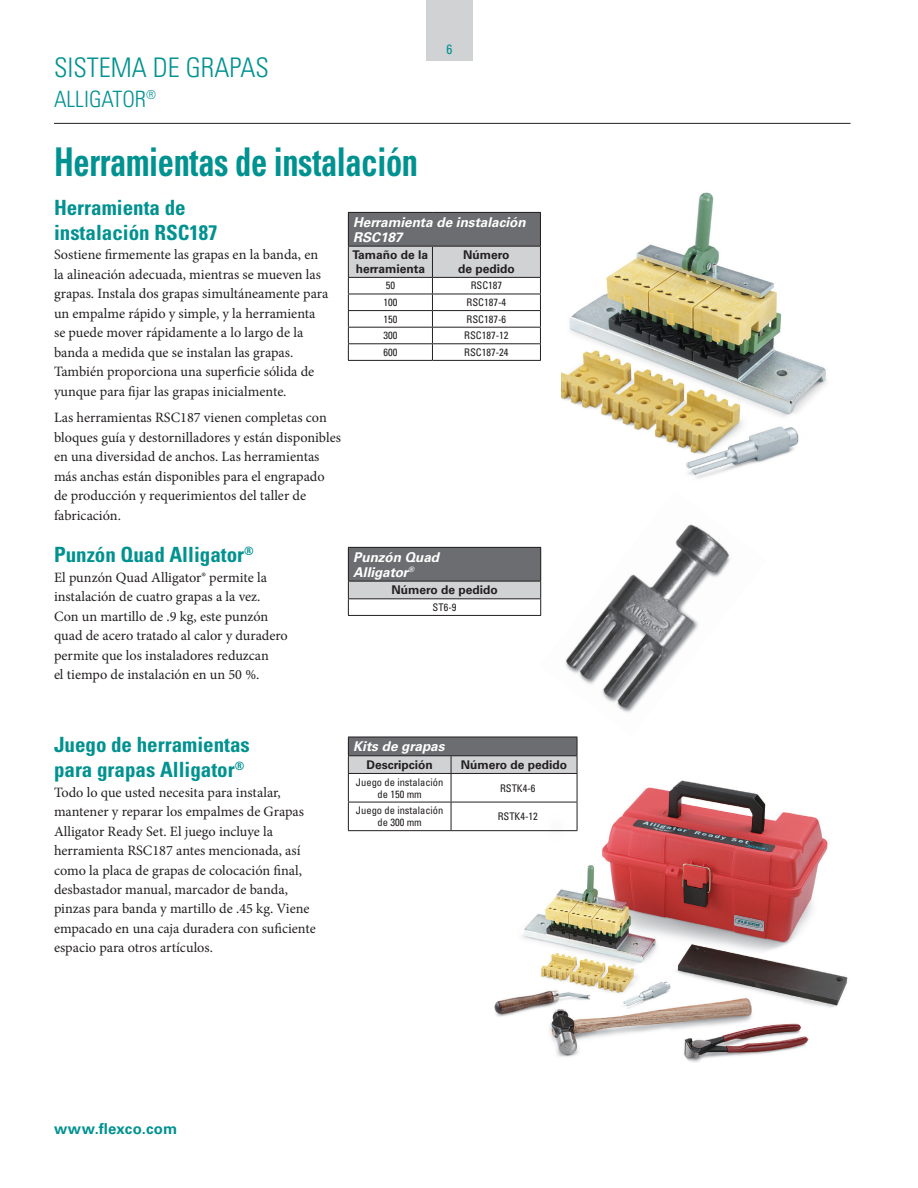
<style>
.page{position:relative;width:918px;height:1188px;background:#fff}
.page>*{position:absolute;margin:0;border:0;box-sizing:border-box;transform-origin:0 0}
.t1{font:700 condensed 39.6px "Univers LT Std";letter-spacing:-.01em;color:#009290;scale:.82 1}
.t2{font:300 condensed 27px "Univers LT Std";color:#009290}
.t3{font:300 condensed 22.5px "Univers LT Std";color:#009290}
.t4{font:700 condensed 21px/25.2px "Univers LT Std";color:#009290}
.t5{font:700 15px "Univers LT Std";letter-spacing:.02em;color:#009290}
.t6{font:14.25px/19.5px "Minion Pro";color:#231f20}
.t7{font:italic 700 13.5px/15px "Univers LT Std";color:#fff}
.t8{font:condensed 13.5px "Univers LT Std";color:#009290}
.t9{font:700 12px/13.5px "Univers LT Std";color:#231f20}
.t10{font:condensed 10.5px/12px "Univers LT Std";color:#231f20;text-align:center}
</style>
<div class="page">
<hr style="left:54px;top:123px;width:796px;height:1px;background:#231f20">
<div style="left:426px;top:0;width:47px;height:60px;background:#d1d2d4"></div>
<img style="left:561px;top:192px;width:266px;height:287px">
<img style="left:540px;top:524px;width:190px;height:213px">
<div style="left:348px;top:212px;width:192px;height:34px;background:#6c6d70"></div>
<hr style="left:540px;top:213px;width:1px;height:33px;background:#231f20">
<hr style="left:348px;top:212px;width:84px;height:1px;background:#231f20">
<hr style="left:348px;top:213px;width:1px;height:33px;background:#231f20">
<hr style="left:432px;top:212px;width:109px;height:1px;background:#231f20">
<hr style="left:432px;top:360px;width:109px;height:1px;background:#231f20">
<svg style="left:348px;top:246px;width:193px;height:114px"></svg>
<hr style="left:348px;top:360px;width:84px;height:1px;background:#231f20">
<div style="left:348px;top:547px;width:193px;height:34px;background:#6c6d70"></div>
<div style="left:348px;top:581px;width:193px;height:18px;background:#d1d2d4"></div>
<hr style="left:540px;top:548px;width:1px;height:33px;background:#231f20">
<hr style="left:348px;top:547px;width:193px;height:1px;background:#231f20">
<hr style="left:348px;top:548px;width:1px;height:33px;background:#231f20">
<hr style="left:348px;top:581px;width:193px;height:1px;background:#231f20">
<hr style="left:348px;top:598px;width:193px;height:1px;background:#231f20">
<svg style="left:348px;top:582px;width:1px;height:33px"></svg>
<svg style="left:540px;top:582px;width:1px;height:33px"></svg>
<hr style="left:348px;top:615px;width:193px;height:1px;background:#231f20">
<img style="left:488px;top:780px;width:360px;height:282px">
<hr style="left:348px;top:830px;width:103px;height:1px;background:#231f20">
<hr style="left:451px;top:830px;width:126px;height:1px;background:#231f20">
<svg style="left:348px;top:737px;width:230px;height:93px"></svg>
<hr style="left:451px;top:737px;width:126px;height:1px;background:#231f20">
<hr style="left:348px;top:755px;width:103px;height:1px;background:#231f20">
<hr style="left:451px;top:755px;width:126px;height:1px;background:#231f20">
<h2 class="t2" style="left:54px;top:51px;width:216px">SISTEMA DE GRAPAS</h2>
<h3 class="t3" style="left:54px;top:85px;width:104px">ALLIGATOR<sup>®</sup></h3>
<h1 class="t1" style="left:54px;top:138px;width:446px">Herramientas de instalación</h1>
<p class="t8" style="left:447px;top:41px;width:7px">6</p>
<h3 class="t4" style="left:54px;top:194px;width:165px">Herramienta de instalación RSC187</h3>
<p class="t6" style="left:54px;top:245px;width:276px">Sostiene firmemente las grapas en la banda, en la alineación adecuada, mientras se mueven las grapas. Instala dos grapas simultáneamente para un empalme rápido y simple, y la herramienta se puede mover rápidamente a lo largo de la banda a medida que se instalan las grapas.<br>También proporciona una superficie sólida de yunque para fijar las grapas inicialmente.</p>
<p class="t6" style="left:54px;top:408px;width:289px">Las herramientas RSC187 vienen completas con bloques guía y destornilladores y están disponibles en una diversidad de anchos. Las herramientas más anchas están disponibles para el engrapado de producción y requerimientos del taller de fabricación.</p>
<h3 class="t4" style="left:54px;top:542px;width:201px">Punzón Quad Alligator<sup>®</sup></h3>
<p class="t6" style="left:54px;top:567px;width:235px">El punzón Quad Alligator® permite la instalación de cuatro grapas a la vez.<br>Con un martillo de .9 kg, este punzón quad de acero tratado al calor y duradero permite que los instaladores reduzcan<br>el tiempo de instalación en un 50 %.</p>
<p class="t7" style="left:353px;top:215px;width:174px">Herramienta de instalación<br>RSC187</p>
<p class="t9" style="left:353px;top:249px;width:77px">Tamaño de la herramienta</p>
<p class="t9" style="left:458px;top:249px;width:58px;text-align:center">Número de pedido</p>
<p class="t10" style="left:386px;top:280px;width:11px">50</p>
<p class="t10" style="left:471px;top:280px;width:33px">RSC187</p>
<p class="t10" style="left:383px;top:296px;width:15px">100</p>
<p class="t10" style="left:467px;top:296px;width:41px">RSC187-4</p>
<p class="t10" style="left:383px;top:313px;width:15px">150</p>
<p class="t10" style="left:467px;top:313px;width:41px">RSC187-6</p>
<p class="t10" style="left:383px;top:329px;width:15px">300</p>
<p class="t10" style="left:464px;top:329px;width:46px">RSC187-12</p>
<p class="t10" style="left:383px;top:346px;width:15px">600</p>
<p class="t10" style="left:464px;top:346px;width:46px">RSC187-24</p>
<p class="t7" style="left:353px;top:550px;width:87px">Punzón Quad<br>Alligator<sup>®</sup></p>
<p class="t9" style="left:391px;top:583px;width:108px">Número de pedido</p>
<p class="t10" style="left:433px;top:601px;width:25px">ST6-9</p>
<h3 class="t4" style="left:54px;top:732px;width:197px">Juego de herramientas para grapas Alligator<sup>®</sup></h3>
<p class="t6" style="left:54px;top:782px;width:263px">Todo lo que usted necesita para instalar, mantener y reparar los empalmes de Grapas Alligator Ready Set. El juego incluye la herramienta RSC187 antes mencionada, así como la placa de grapas de colocación final, desbastador manual, marcador de banda, pinzas para banda y martillo de .45 kg. Viene empacado en una caja duradera con suficiente espacio para otros artículos.</p>
<p class="t7" style="left:353px;top:739px;width:93px">Kits de grapas</p>
<p class="t9" style="left:367px;top:758px;width:68px">Descripción</p>
<p class="t9" style="left:461px;top:758px;width:108px">Número de pedido</p>
<p class="t10" style="left:356px;top:776px;width:89px">Juego de instalación de 150 mm</p>
<p class="t10" style="left:500px;top:782px;width:37px">RSTK4-6</p>
<p class="t10" style="left:356px;top:804px;width:89px">Juego de instalación de 300 mm</p>
<p class="t10" style="left:498px;top:810px;width:42px">RSTK4-12</p>
<p class="t5" style="left:54px;top:1120px;width:125px">www.flexco.com</p>
</div>
